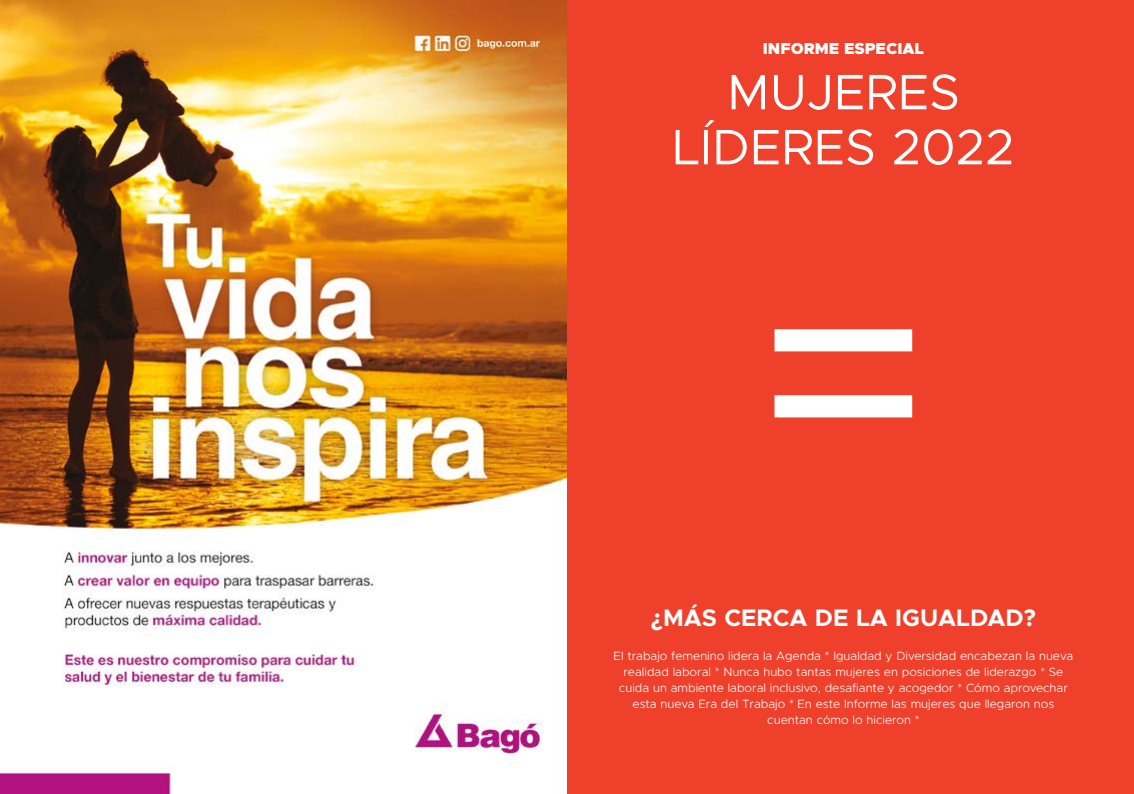
<style>
.page{position:relative;width:1134px;height:794px;background:#fff}
.page>*{position:absolute;margin:0;border:0;box-sizing:border-box;transform-origin:0 0}
.t1{font:300px "Metropolis";color:#fff}
.t2{font:50px/55px "Metropolis";color:#fff;text-align:center}
.t3{font:700 24px "Metropolis";color:#fff}
.t4{font:900 16px "Metropolis";color:#fff}
.t5{font:300 12px/16px "Metropolis";color:#fff;text-align:center}
</style>
<div class="page">
<div style="left:567px;top:0;width:567px;height:794px;background:#ef402b"></div>
<img style="left:0;top:0;width:567px;height:794px">
<h3 class="t4" style="left:763px;top:38px;width:163px">INFORME ESPECIAL</h3>
<h2 class="t2" style="left:672px;top:65px;width:344px">MUJERES<br>LÍDERES 2022</h2>
<h1 class="t1" style="left:754px;top:184px;width:179px">=</h1>
<h3 class="t3" style="left:651px;top:603px;width:386px">¿MÁS CERCA DE LA IGUALDAD?</h3>
<p class="t5" style="left:614px;top:648px;width:461px">El trabajo femenino lidera la Agenda * Igualdad y Diversidad encabezan la nueva realidad laboral * Nunca hubo tantas mujeres en posiciones de liderazgo * Se cuida un ambiente laboral inclusivo, desafiante y acogedor * Cómo aprovechar esta nueva Era del Trabajo * En este Informe las mujeres que llegaron nos cuentan cómo lo hicieron *</p>
</div>
